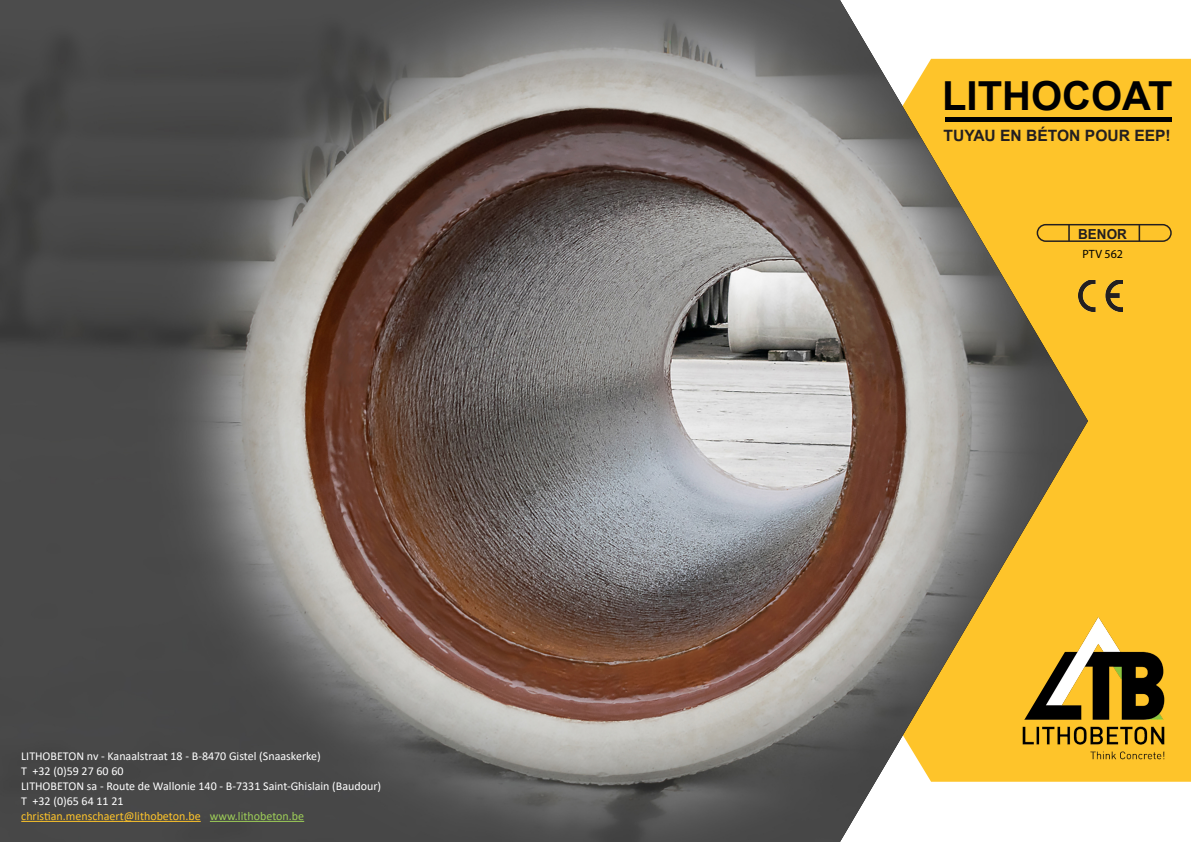
<style>
.page{position:relative;width:1191px;height:842px;background:#fff}
.page>*{position:absolute;margin:0;border:0;box-sizing:border-box;transform-origin:0 0}
.t1{font:700 40px "Arial";color:#000001}
.t2{font:700 15.6px "Arial";color:#231f20}
.t3{font:700 13.9px "Arial";color:#231f20}
.Tekst{font:12px "Calibri";color:#fff}
.Tekst-2{font:12px "Calibri";color:#fec42a}
.t4{font:12px "Myriad Pro";color:#000001}
.s1{color:#4b4c4d}
.s2{color:#9dcd58}
</style>
<div class="page">
<div style="left:1088px;top:59px;width:103px;height:723px;background:#fec42a"></div>
<div style="left:945px;top:117px;width:226px;height:5px;background:#000001"></div>
<div style="left:1036px;top:224px;width:135px;height:18px;border:1px solid #231f20;border-radius:8px"></div>
<svg style="left:1138px;top:225px;width:2px;height:16px"></svg>
<img style="left:1088px;top:281px;width:35px;height:31px">
<img style="left:1088px;top:600px;width:93px;height:175px">
<img style="left:0;top:0;width:1088px;height:842px">
<hr style="left:21px;top:821px;width:103px;height:1px;background:#fec42a">
<hr style="left:124px;top:821px;width:77px;height:1px;background:#fec42a">
<hr style="left:210px;top:821px;width:94px;height:1px;background:#9dcd58">
<p class="Tekst" style="left:21px;top:748px;width:301px">LITHOBETON nv - Kanaalstraat 18 - B-8470 Gistel (Snaaskerke)</p>
<p class="Tekst" style="left:21px;top:763px;width:104px">T +32 (0)59 27 60 60</p>
<p class="Tekst" style="left:21px;top:778px;width:361px">LITHOBETON sa - Route de Wallonie 140 - B-7331 Saint-Ghislain (Baudour)</p>
<p class="Tekst" style="left:21px;top:793px;width:104px">T +32 (0)65 64 11 21</p>
<p class="Tekst-2" style="left:21px;top:808px;width:284px">christian.menschaert@lithobeton.be <span class="s1">-</span> <span class="s2">www.lithobeton.be</span></p>
<p class="t1" style="left:942px;top:68px;width:232px">LITHOCOAT</p>
<p class="t2" style="left:943px;top:125px;width:229px">TUYAU EN BÉTON POUR EEP!</p>
<p class="t3" style="left:1078px;top:224px;width:50px">BENOR</p>
<p class="t4" style="left:1082px;top:246px;width:42px">PTV 562</p>
</div>
